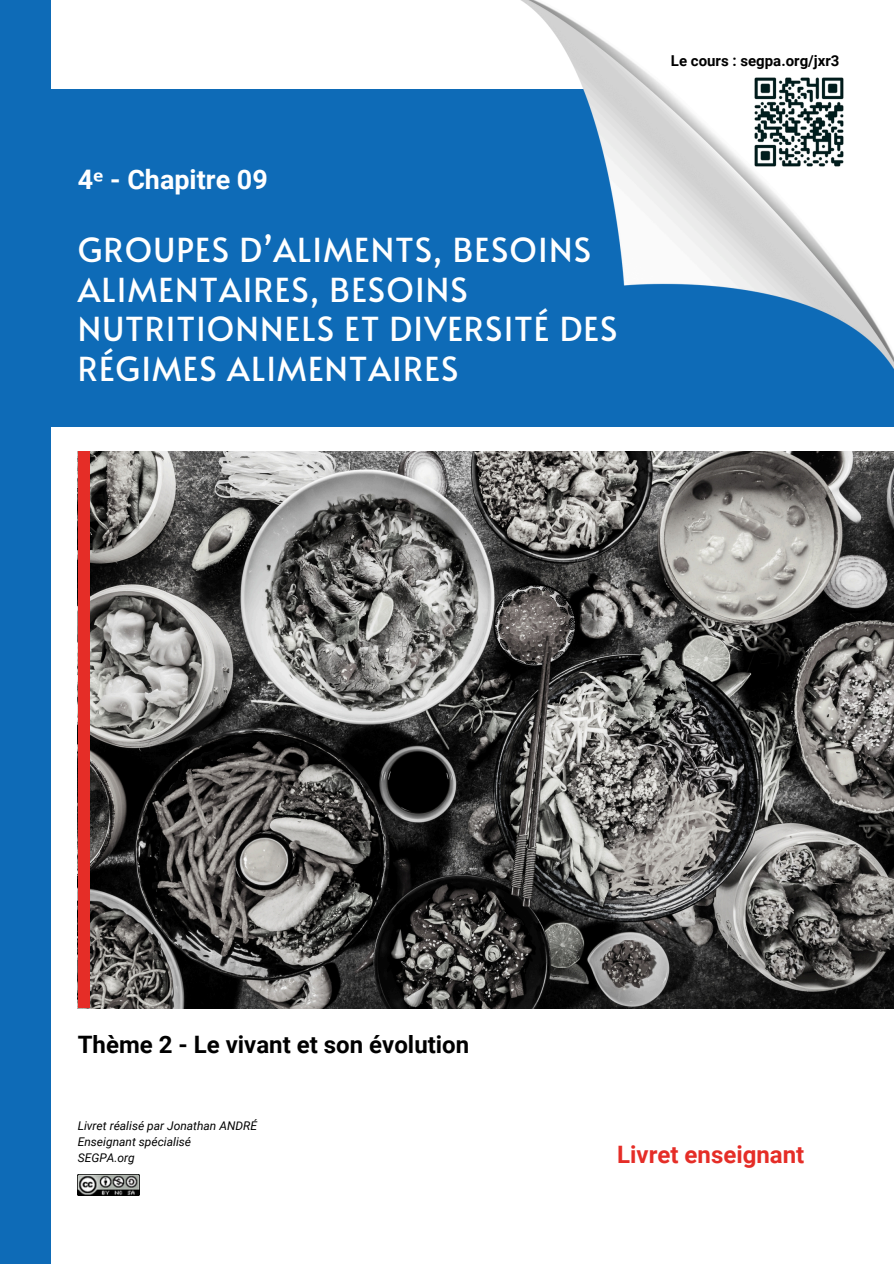
<style>
.page{position:relative;width:894px;height:1264px;background:#fff}
.page>*{position:absolute;margin:0;border:0;box-sizing:border-box;transform-origin:0 0}
.t1{font:33px/39.3px "Alata";letter-spacing:.035em;color:#fff}
.t2{font:700 26.85px "Roboto";color:#fff}
.t3{font:700 24px "Roboto";color:#000}
.t4{font:700 24px "Roboto";color:#e52d27}
.t5{font:700 15px "Roboto";color:#000}
.t6{font:italic 12px "Roboto";color:#000}
.s1{font-family:"Noto Sans"}
</style>
<div class="page">
<img style="left:89px;top:451px;width:804px;height:557px">
<div style="left:0;top:89px;width:893px;height:338px;background:#0e6bb7"></div>
<div style="left:0;top:0;width:51px;height:1263px;background:#0e6bb7"></div>
<img style="left:78px;top:1174px;width:62px;height:21px">
<div style="left:78px;top:451px;width:11px;height:557px;background:#e52d27"></div>
<img style="left:521px;top:0;width:372px;height:368px">
<img style="left:754px;top:77px;width:89px;height:89px">
<p class="t2" style="left:78px;top:164px;width:191px">4<span class="s1">ᵉ</span> - Chapitre 09</p>
<p class="t1" style="left:78px;top:229px;width:541px">GROUPES D’ALIMENTS, BESOINS<br>ALIMENTAIRES, BESOINS<br>NUTRITIONNELS ET DIVERSITÉ DES<br>RÉGIMES ALIMENTAIRES</p>
<h3 class="t5" style="left:670px;top:52px;width:170px">Le cours : segpa.org/jxr3</h3>
<p class="t3" style="left:78px;top:1030px;width:393px">Thème 2 - Le vivant et son évolution</p>
<h4 class="t6" style="left:78px;top:1118px;width:181px">Livret réalisé par Jonathan ANDRÉ</h4>
<p class="t6" style="left:78px;top:1134px;width:115px">Enseignant spécialisé</p>
<h2 class="t6" style="left:78px;top:1150px;width:59px">SEGPA.org</h2>
<h1 class="t4" style="left:617px;top:1140px;width:188px">Livret enseignant</h1>
</div>
